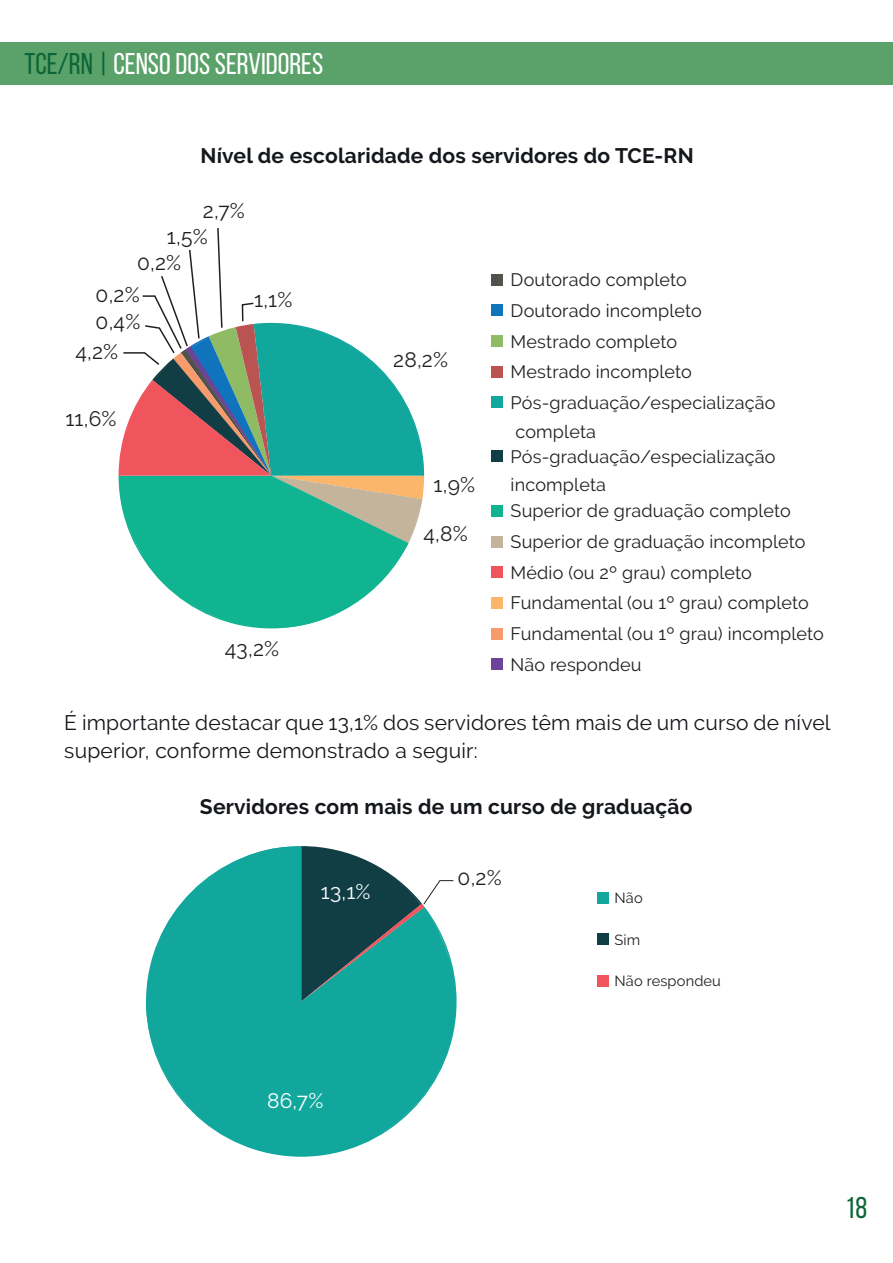
<style>
.page{position:relative;width:893px;height:1263px;background:#fff}
.page>*{position:absolute;margin:0;border:0;box-sizing:border-box;transform-origin:0 0}
.t1{font:30px "Bebas Neue";color:#fff}
.t2{font:30px "Bebas Neue";color:#0c6638}
.t3{font:21px/28.5px "Raleway";letter-spacing:.01em;color:#14171b}
.t4{font:700 21px "Raleway";letter-spacing:.01em;color:#14171b}
.t5{font:21px/25.8px "Raleway";color:#231f20}
.t6{font:21px "Raleway";color:#fff}
.t7{font:18px/30.8px "Raleway";letter-spacing:.01em;color:#231f20}
.t8{font:14.55px "Raleway";letter-spacing:.01em;color:#231f20}
.s1{color:#0c6638}
</style>
<div class="page">
<div style="left:0;top:43px;width:893px;height:42px;background:#5ba26a"></div>
<svg style="left:135px;top:545px;width:273px;height:84px"></svg>
<svg style="left:118px;top:228px;width:307px;height:317px"></svg>
<div style="left:491px;top:274px;width:12px;height:12px;background:#50524b"></div>
<div style="left:491px;top:305px;width:12px;height:11px;background:#1074bc"></div>
<div style="left:491px;top:335px;width:12px;height:11px;background:#90bb65"></div>
<div style="left:491px;top:367px;width:12px;height:11px;background:#ba5453"></div>
<div style="left:491px;top:397px;width:12px;height:11px;background:#12a79d"></div>
<div style="left:491px;top:450px;width:12px;height:12px;background:#103e44"></div>
<div style="left:491px;top:505px;width:12px;height:11px;background:#10b491"></div>
<div style="left:491px;top:536px;width:12px;height:11px;background:#c3b49b"></div>
<div style="left:491px;top:566px;width:12px;height:12px;background:#f0545c"></div>
<div style="left:491px;top:597px;width:12px;height:11px;background:#fbb66b"></div>
<div style="left:491px;top:628px;width:12px;height:11px;background:#f79b6d"></div>
<div style="left:491px;top:658px;width:12px;height:12px;background:#6d439a"></div>
<svg style="left:146px;top:846px;width:311px;height:311px"></svg>
<svg style="left:300px;top:846px;width:157px;height:157px"></svg>
<div style="left:597px;top:893px;width:11px;height:11px;background:#12a79d"></div>
<div style="left:597px;top:934px;width:11px;height:11px;background:#103e44"></div>
<div style="left:597px;top:975px;width:11px;height:11px;background:#f0545c"></div>
<h1 class="t1" style="left:25px;top:47px;width:300px"><span class="s1">TCE/RN |</span> CENSO DOS SERVIDORES</h1>
<p class="t4" style="left:200px;top:144px;width:495px">Nível de escolaridade dos servidores do TCE-RN</p>
<p class="t5" style="left:167px;top:198px;width:79px;text-indent:36px">2,7%<br>1,5%</p>
<p class="t5" style="left:137px;top:250px;width:46px">0,2%</p>
<p class="t5" style="left:96px;top:282px;width:46px">0,2%</p>
<p class="t5" style="left:96px;top:309px;width:46px">0,4%</p>
<p class="t5" style="left:76px;top:338px;width:44px">4,2%</p>
<p class="t5" style="left:65px;top:406px;width:53px">11,6%</p>
<p class="t5" style="left:254px;top:287px;width:40px">1,1%</p>
<p class="t5" style="left:225px;top:636px;width:56px">43,2%</p>
<p class="t5" style="left:393px;top:347px;width:56px">28,2%</p>
<p class="t5" style="left:434px;top:471px;width:43px">1,9%</p>
<p class="t5" style="left:424px;top:520px;width:46px">4,8%</p>
<p class="t7" style="left:511px;top:264px;width:266px">Doutorado completo<br>Doutorado incompleto<br>Mestrado completo<br>Mestrado incompleto<br>Pós-graduação/especialização</p>
<p class="t7" style="left:511px;top:419px;width:266px;line-height:25.2px">completa<br>Pós-graduação/especialização</p>
<p class="t7" style="left:511px;top:472px;width:282px;line-height:26px">incompleta<br>Superior de graduação completo</p>
<p class="t7" style="left:511px;top:526px;width:315px">Superior de graduação incompleto<br>Médio (ou 2º grau) completo<br>Fundamental (ou 1º grau) completo<br>Fundamental (ou 1º grau) incompleto<br>Não respondeu</p>
<p class="t3" style="left:64px;top:708px;width:768px">É importante destacar que 13,1% dos servidores têm mais de um curso de nível superior, conforme demonstrado a seguir:</p>
<p class="t4" style="left:200px;top:795px;width:494px">Servidores com mais de um curso de graduação</p>
<p class="t5" style="left:458px;top:865px;width:46px">0,2%</p>
<p class="t6" style="left:321px;top:879px;width:51px">13,1%</p>
<p class="t8" style="left:615px;top:890px;width:30px">Não</p>
<p class="t8" style="left:615px;top:931px;width:27px">Sim</p>
<p class="t8" style="left:615px;top:972px;width:108px">Não respondeu</p>
<p class="t6" style="left:267px;top:1088px;width:58px">86,7%</p>
<h1 class="t2" style="left:845px;top:1191px;width:23px">18</h1>
</div>
